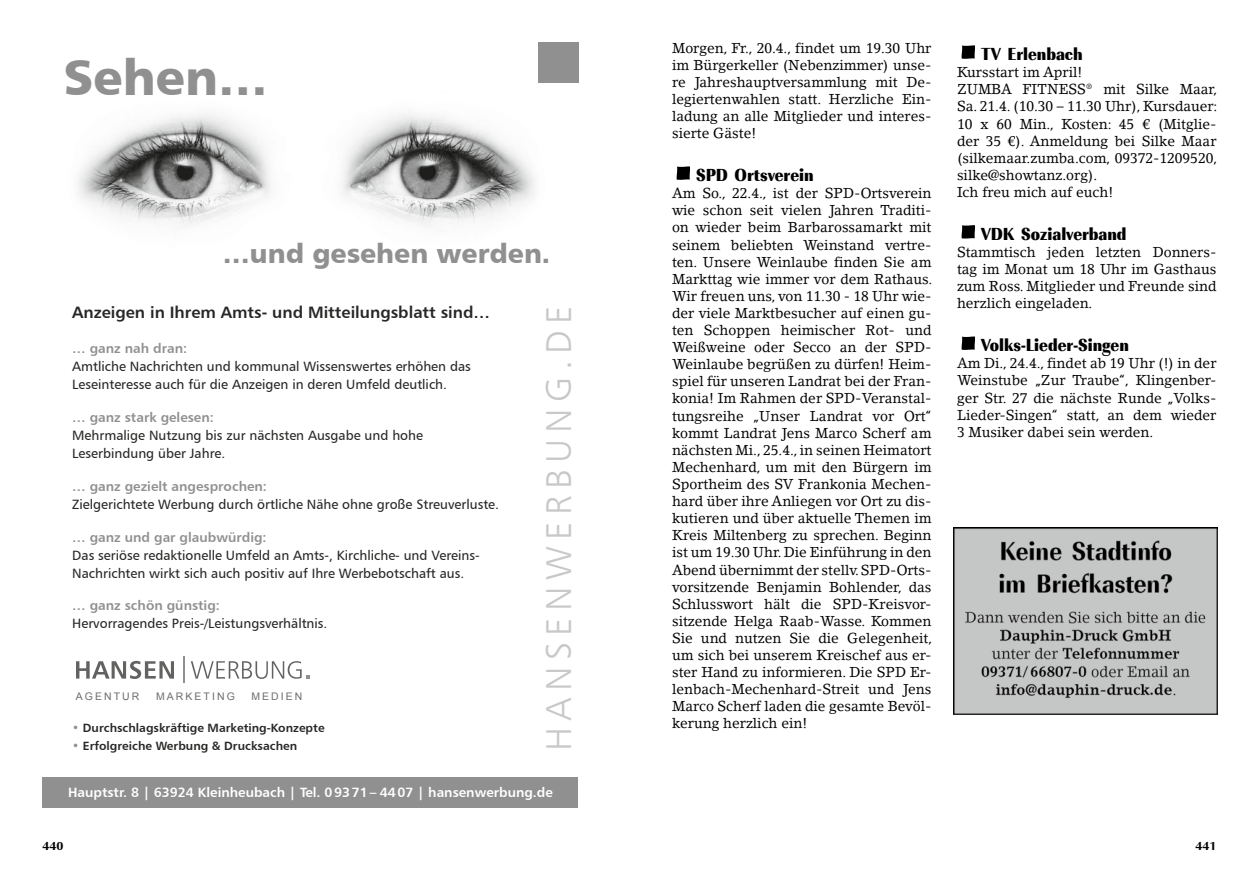
<style>
.page{position:relative;width:1259px;height:893px;background:#fff}
.page>*{position:absolute;margin:0;border:0;box-sizing:border-box;transform-origin:0 0}
.t1{font:49.65px "Humanist 777 BT Black B";color:#909090}
.t2{font:36px "Humanist 777 BT Light B";letter-spacing:.18em;color:#c8c8c9}
.t3{font:27px "Humanist 777 BT Black B";color:#909090}
.t4{font:18px "Imperial URW Ext Nar Ult Bol";color:#000}
.t5{font:16.5px "Humanist 777 BT Bold B";color:#272726}
.t6{font:14.25px/17.1px "Lino Letter Std";color:#000;text-align:justify}
.t7{font:13.5px/18px "Humanist 777 BT Roman B";color:#272726}
.t8{font:13.5px "Humanist 777 BT Bold B";color:#909090}
.t9{font:13.5px "Humanist 777 BT Bold B";color:#fff}
.t10{font:12px "Humanist 777 BT Bold B";color:#272726}
.t11{font:700 expanded 12px "Imperial URW";color:#000}
.t12{font:10.5px "Arial";letter-spacing:.2em;color:#6d6d6d}
.s1{color:#909090}
</style>
<div class="page">
<svg style="left:676px;top:166px;width:14px;height:14px"></svg>
<svg style="left:961px;top:45px;width:14px;height:14px"></svg>
<svg style="left:961px;top:225px;width:14px;height:14px"></svg>
<svg style="left:961px;top:336px;width:14px;height:14px"></svg>
<img style="left:78px;top:113px;width:457px;height:113px">
<div style="left:537px;top:43px;width:41px;height:40px;background:#909090"></div>
<svg style="left:76px;top:661px;width:98px;height:18px"></svg>
<svg style="left:191px;top:661px;width:118px;height:18px"></svg>
<hr style="left:183px;top:657px;width:2px;height:26px;background:#909090">
<div style="left:43px;top:778px;width:535px;height:30px;background:#909090"></div>
<img style="left:954px;top:527px;width:263px;height:187px">
<h1 class="t1" style="left:63px;top:45px;width:206px">Sehen…</h1>
<h3 class="t3" style="left:223px;top:237px;width:329px">…und gesehen werden.</h3>
<p class="t5" style="left:72px;top:302px;width:419px">Anzeigen in Ihrem Amts- und Mitteilungsblatt sind…</p>
<p class="t8" style="left:72px;top:340px;width:116px">… ganz nah dran:</p>
<p class="t7" style="left:72px;top:357px;width:400px">Amtliche Nachrichten und kommunal Wissenswertes erhöhen das<br>Leseinteresse auch für die Anzeigen in deren Umfeld deutlich.</p>
<p class="t8" style="left:72px;top:408px;width:143px">… ganz stark gelesen:</p>
<p class="t7" style="left:72px;top:426px;width:352px">Mehrmalige Nutzung bis zur nächsten Ausgabe und hohe<br>Leserbindung über Jahre.</p>
<p class="t8" style="left:72px;top:477px;width:196px">… ganz gezielt angesprochen:</p>
<p class="t7" style="left:72px;top:495px;width:428px">Zielgerichtete Werbung durch örtliche Nähe ohne große Streuverluste.</p>
<p class="t8" style="left:72px;top:528px;width:196px">… ganz und gar glaubwürdig:</p>
<p class="t7" style="left:72px;top:546px;width:409px">Das seriöse redaktionelle Umfeld an Amts-, Kirchliche- und Vereins-<br>Nachrichten wirkt sich auch positiv auf Ihre Werbebotschaft aus.</p>
<p class="t8" style="left:72px;top:597px;width:149px">… ganz schön günstig:</p>
<p class="t7" style="left:72px;top:614px;width:257px">Hervorragendes Preis-/Leistungsverhältnis.</p>
<p class="t12" style="left:76px;top:689px;width:65px">AGENTUR</p>
<p class="t12" style="left:156px;top:689px;width:80px">MARKETING</p>
<p class="t12" style="left:251px;top:689px;width:53px">MEDIEN</p>
<p class="t10" style="left:72px;top:720px;width:254px"><span class="s1">•</span> Durchschlagskräftige Marketing-Konzepte</p>
<p class="t10" style="left:72px;top:738px;width:226px"><span class="s1">•</span> Erfolgreiche Werbung &amp; Drucksachen</p>
<h2 class="t2" style="left:537px;top:751px;width:448px;rotate:-90deg">HANSENWERBUNG.DE</h2>
<p class="t9" style="left:68px;top:784px;width:486px">Hauptstr. 8 | 63924 Kleinheubach | Tel. 09371– 4407 | hansenwerbung.de</p>
<p class="t6" style="left:672px;top:39px;width:261px">Morgen, Fr., 20.4., findet um 19.30 Uhr im Bürgerkeller (Nebenzimmer) unse&shy;re Jahreshauptversammlung mit De&shy;legiertenwahlen statt. Herzliche Ein&shy;ladung an alle Mitglieder und interes&shy;sierte Gäste!</p>
<p class="t4" style="left:696px;top:164px;width:119px">SPD Ortsverein</p>
<p class="t6" style="left:672px;top:185px;width:262px">Am So., 22.4., ist der SPD-Ortsverein wie schon seit vielen Jahren Traditi&shy;on wieder beim Barbarossamarkt mit seinem beliebten Weinstand vertre&shy;ten. Unsere Weinlaube finden Sie am Markttag wie immer vor dem Rathaus.<br>Wir freuen uns, von 11.30 - 18 Uhr wie&shy;der viele Marktbesucher auf einen gu&shy;ten Schoppen heimischer Rot- und Weißweine oder Secco an der SPD-Weinlaube begrüßen zu dürfen! Heim&shy;spiel für unseren Landrat bei der Fran&shy;konia! Im Rahmen der SPD-Veranstal&shy;tungsreihe „Unser Landrat vor Ort“ kommt Landrat Jens Marco Scherf am nächsten Mi., 25.4., in seinen Heimatort Mechenhard, um mit den Bürgern im Sportheim des SV Frankonia Mechen&shy;hard über ihre Anliegen vor Ort zu dis&shy;kutieren und über aktuelle Themen im Kreis Miltenberg zu sprechen. Beginn ist um 19.30 Uhr. Die Einführung in den Abend übernimmt der stellv. SPD-Orts&shy;vorsitzende Benjamin Bohlender, das Schlusswort hält die SPD-Kreisvor&shy;sitzende Helga Raab-Wasse. Kommen Sie und nutzen Sie die Gelegenheit, um sich bei unserem Kreischef aus er&shy;ster Hand zu informieren. Die SPD Er&shy;lenbach-Mechenhard-Streit und Jens Marco Scherf laden die gesamte Bevöl&shy;kerung herzlich ein!</p>
<p class="t4" style="left:981px;top:43px;width:103px">TV Erlenbach</p>
<p class="t6" style="left:957px;top:64px;width:262px;text-align:left">Kursstart im April!<br>ZUMBA FITNESS® mit Silke Maar,<br>Sa. 21.4. (10.30 – 11.30 Uhr), Kursdauer:<br>10 x 60 Min., Kosten: 45 € (Mitglie&shy;der 35 €). Anmeldung bei Silke Maar (silkemaar.zumba.com, 09372-1209520, silke@showtanz.org).<br>Ich freu mich auf euch!</p>
<p class="t4" style="left:981px;top:223px;width:147px">VDK Sozialverband</p>
<p class="t6" style="left:957px;top:243px;width:261px">Stammtisch jeden letzten Donners&shy;tag im Monat um 18 Uhr im Gasthaus zum Ross. Mitglieder und Freunde sind herzlich eingeladen.</p>
<p class="t4" style="left:981px;top:334px;width:149px">Volks-Lieder-Singen</p>
<p class="t6" style="left:957px;top:355px;width:261px">Am Di., 24.4., findet ab 19 Uhr (!) in der Weinstube „Zur Traube“, Klingenber&shy;ger Str. 27 die nächste Runde „Volks-Lieder-Singen“ statt, an dem wieder 3 Musiker dabei sein werden.</p>
<p class="t11" style="left:43px;top:839px;width:22px">440</p>
<p class="t11" style="left:1195px;top:839px;width:22px">441</p>
</div>
